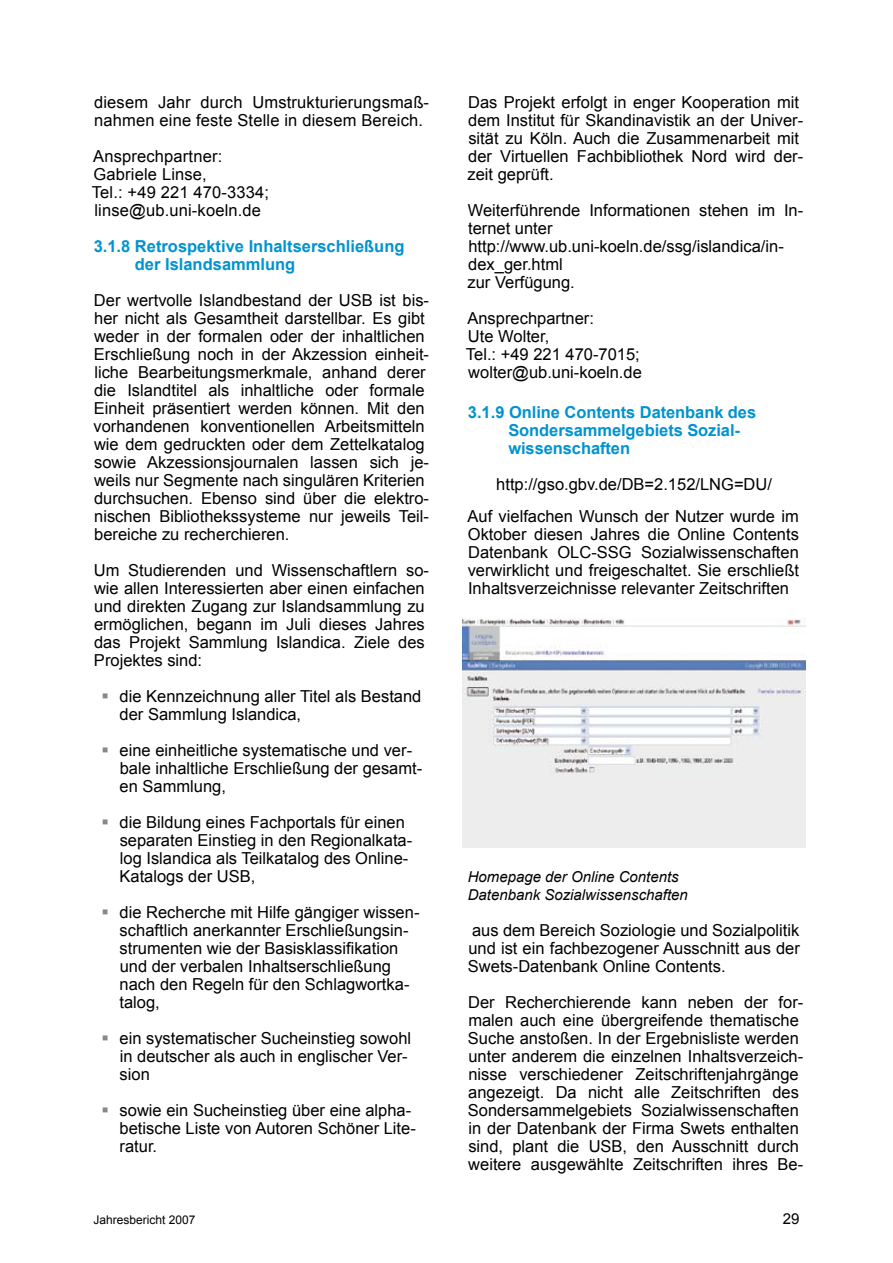
<style>
.page{position:relative;width:893px;height:1263px;background:#fff}
.page>*{position:absolute;margin:0;border:0;box-sizing:border-box;transform-origin:0 0}
.t1{font:16.5px/18px "Arial";color:#000}
.t2{font:700 16.5px/18px "Arial";letter-spacing:-.005em;color:#0093d0}
.t3{font:italic 15px/18px "Arial";color:#000}
.t4{font:15px "Arial";color:#000}
.t5{font:12px "Arial";color:#000}
</style>
<div class="page">
<img style="left:462px;top:619px;width:344px;height:229px">
<p class="t1" style="left:94px;top:93px;width:336px">diesem Jahr durch Umstrukturierungsmaß&shy;nahmen eine feste Stelle in diesem Bereich.</p>
<p class="t1" style="left:92px;top:147px;width:179px">Ansprechpartner:<br>Gabriele Linse,<br>Tel.: +49 221 470-3334; linse@ub.uni-koeln.de</p>
<p class="t2" style="left:135px;top:238px;width:271px;text-indent:-41px">3.1.8 Retrospektive Inhaltserschließung der Islandsammlung</p>
<p class="t1" style="left:93px;top:291px;width:337px">Der wertvolle Islandbestand der USB ist bis&shy;her nicht als Gesamtheit darstellbar. Es gibt weder in der formalen oder der inhaltlichen Erschließung noch in der Akzession einheit&shy;liche Bearbeitungsmerkmale, anhand derer die Islandtitel als inhaltliche oder formale Einheit präsentiert werden können. Mit den vorhandenen konventionellen Arbeitsmitteln wie dem gedruckten oder dem Zettelkatalog sowie Akzessionsjournalen lassen sich je&shy;weils nur Segmente nach singulären Kriterien durchsuchen. Ebenso sind über die elektro&shy;nischen Bibliothekssysteme nur jeweils Teil&shy;bereiche zu recherchieren.</p>
<p class="t1" style="left:94px;top:561px;width:337px">Um Studierenden und Wissenschaftlern so&shy;wie allen Interessierten aber einen einfachen und direkten Zugang zur Islandsammlung zu ermöglichen, begann im Juli dieses Jahres das Projekt Sammlung Islandica. Ziele des Projektes sind:</p>
<p class="t1" style="left:120px;top:687px;width:303px">die Kennzeichnung aller Titel als Bestand der Sammlung Islandica,</p>
<p class="t1" style="left:120px;top:741px;width:304px">eine einheitliche systematische und ver&shy;bale inhaltliche Erschließung der gesamt&shy;en Sammlung,</p>
<p class="t1" style="left:120px;top:813px;width:294px">die Bildung eines Fachportals für einen separaten Einstieg in den Regionalkata&shy;log Islandica als Teilkatalog des Online-Katalogs der USB,</p>
<p class="t1" style="left:119px;top:903px;width:302px">die Recherche mit Hilfe gängiger wissen&shy;schaftlich anerkannter Erschließungsin&shy;strumenten wie der Basisklassifikation und der verbalen Inhaltserschließung nach den Regeln für den Schlagwortka&shy;talog,</p>
<p class="t1" style="left:120px;top:1030px;width:293px">ein systematischer Sucheinstieg sowohl in deutscher als auch in englischer Ver&shy;sion</p>
<p class="t1" style="left:120px;top:1102px;width:298px">sowie ein Sucheinstieg über eine alpha&shy;betische Liste von Autoren Schöner Lite&shy;ratur.</p>
<p class="t1" style="left:467px;top:93px;width:337px">Das Projekt erfolgt in enger Kooperation mit dem Institut für Skandinavistik an der Univer&shy;sität zu Köln. Auch die Zusammenarbeit mit der Virtuellen Fachbibliothek Nord wird der&shy;zeit geprüft.</p>
<p class="t1" style="left:468px;top:201px;width:337px">Weiterführende Informationen stehen im In&shy;ternet unter http://www.ub.uni-koeln.de/ssg/islandica/in&shy;dex_ger.html<br>zur Verfügung.</p>
<p class="t1" style="left:466px;top:309px;width:177px">Ansprechpartner:<br>Ute Wolter,<br>Tel.: +49 221 470-7015; wolter@ub.uni-koeln.de</p>
<p class="t2" style="left:508px;top:403px;width:249px;text-indent:-40px">3.1.9 Online Contents Datenbank des<br>Sondersammelgebiets Sozial&shy;wissenschaften</p>
<p class="t1" style="left:467px;top:468px;width:333px;line-height:32.4px;text-align:center">http://gso.gbv.de/DB=2.152/LNG=DU/<br>Auf vielfachen Wunsch der Nutzer wurde im</p>
<p class="t1" style="left:468px;top:525px;width:333px;text-align:justify">Oktober diesen Jahres die Online Contents Datenbank OLC-SSG Sozialwissenschaften verwirklicht und freigeschaltet. Sie erschließt Inhaltsverzeichnisse relevanter Zeitschriften</p>
<p class="t3" style="left:468px;top:868px;width:222px">Homepage der Online Contents<br>Datenbank Sozialwissenschaften</p>
<p class="t1" style="left:468px;top:921px;width:333px;text-align:justify">aus dem Bereich Soziologie und Sozialpolitik und ist ein fachbezogener Ausschnitt aus der Swets-Datenbank Online Contents.</p>
<p class="t1" style="left:468px;top:993px;width:337px">Der Recherchierende kann neben der for&shy;malen auch eine übergreifende thematische Suche anstoßen. In der Ergebnisliste werden unter anderem die einzelnen Inhaltsverzeich&shy;nisse verschiedener Zeitschriftenjahrgänge angezeigt. Da nicht alle Zeitschriften des Sondersammelgebiets Sozialwissenschaften in der Datenbank der Firma Swets enthalten sind, plant die USB, den Ausschnitt durch weitere ausgewählte Zeitschriften ihres Be-</p>
<p class="t5" style="left:94px;top:1212px;width:104px">Jahresbericht 2007</p>
<p class="t4" style="left:783px;top:1209px;width:18px">29</p>
</div>
